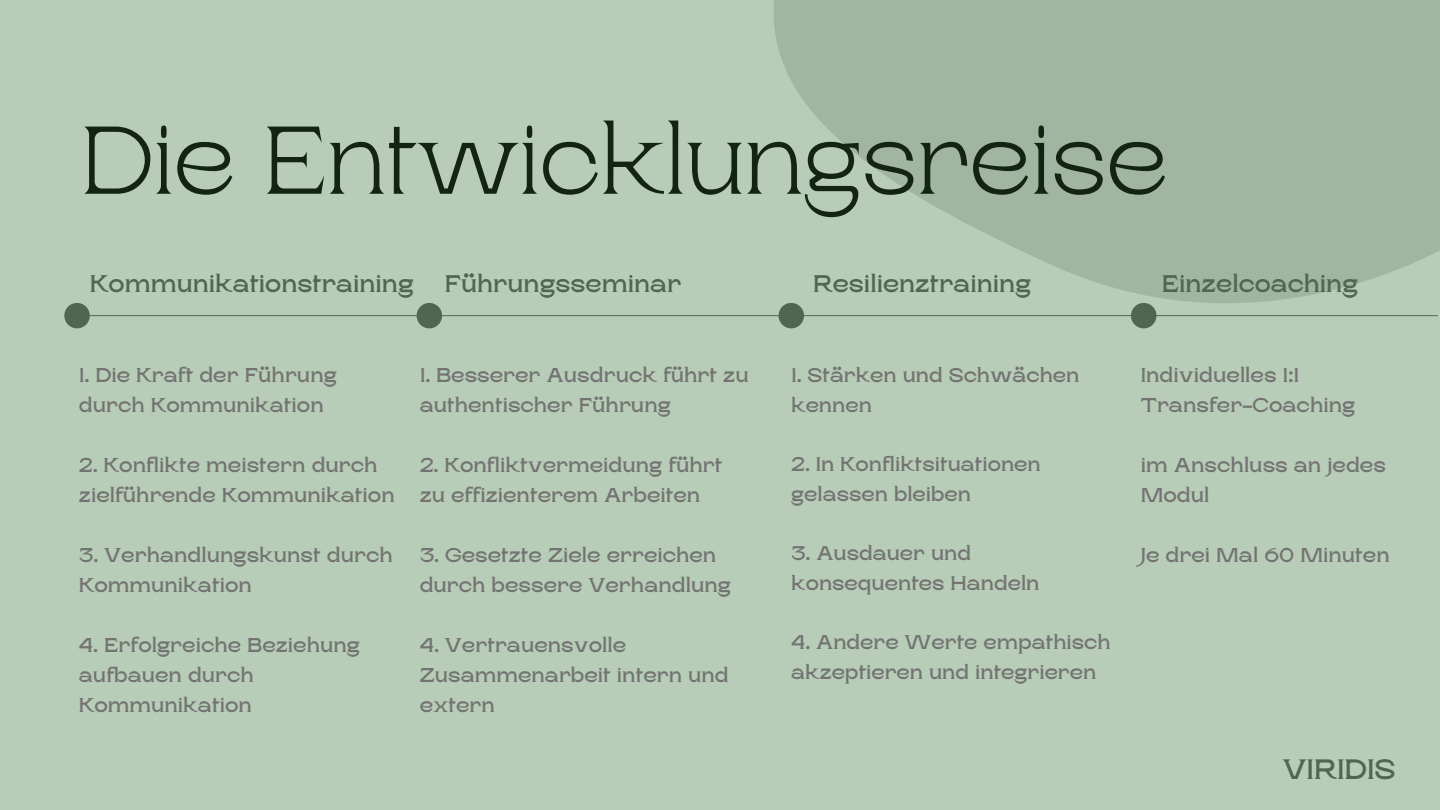
<style>
.page{position:relative;width:1440px;height:810px;background:#b7cdb7}
.page>*{position:absolute;margin:0;border:0;box-sizing:border-box;transform-origin:0 0}
.t1{font:300 96px "Rasputin";color:#142414}
.t2{font:700 28px "Rasputin";color:#4f674f}
.t3{font:700 24px "Rasputin";color:#4f674f}
.t4{font:700 20px/30px "Rasputin";color:#737373}
.t5{font:700 19.8px/29.7px "Rasputin";color:#737373}
</style>
<div class="page">
<svg style="left:692px;top:0;width:748px;height:329px;fill:#a0b6a0"></svg>
<hr style="left:79px;top:315px;width:1358px;height:1px;background:#4f674f">
<div style="left:64px;top:303px;width:26px;height:25px;background:#4f674f;border-radius:50%"></div>
<div style="left:417px;top:303px;width:25px;height:25px;background:#4f674f;border-radius:50%"></div>
<div style="left:778px;top:303px;width:26px;height:25px;background:#4f674f;border-radius:50%"></div>
<div style="left:1131px;top:303px;width:25px;height:25px;background:#4f674f;border-radius:50%"></div>
<p class="t1" style="left:82px;top:108px;width:1088px">Die Entwicklungsreise</p>
<h3 class="t3" style="left:90px;top:270px;width:326px">Kommunikationstraining</h3>
<p class="t3" style="left:445px;top:270px;width:238px">Führungsseminar</p>
<p class="t4" style="left:79px;top:361px;width:260px">1. Die Kraft der Führung durch Kommunikation</p>
<h3 class="t4" style="left:79px;top:451px;width:317px">2. Konflikte meistern durch zielführende Kommunikation</h3>
<h3 class="t4" style="left:79px;top:541px;width:315px">3. Verhandlungskunst durch<br>Kommunikation</h3>
<h1 class="t4" style="left:79px;top:631px;width:283px">4. Erfolgreiche Beziehung aufbauen durch<br>Kommunikation</h1>
<p class="t4" style="left:420px;top:361px;width:331px">1. Besserer Ausdruck führt zu authentischer Führung</p>
<p class="t4" style="left:420px;top:451px;width:304px">2. Konfliktvermeidung führt zu effizienterem Arbeiten</p>
<p class="t4" style="left:420px;top:541px;width:313px">3. Gesetzte Ziele erreichen durch bessere Verhandlung</p>
<p class="t4" style="left:420px;top:631px;width:311px">4. Vertrauensvolle<br>Zusammenarbeit intern und extern</p>
<p class="t3" style="left:813px;top:270px;width:220px">Resilienztraining</p>
<p class="t3" style="left:1162px;top:270px;width:198px">Einzelcoaching</p>
<h3 class="t5" style="left:791px;top:361px;width:290px">1. Stärken und Schwächen</h3>
<p class="t5" style="left:791px;top:390px;width:82px">kennen</p>
<p class="t5" style="left:791px;top:450px;width:251px">2. In Konfliktsituationen</p>
<p class="t5" style="left:791px;top:479px;width:181px">gelassen bleiben</p>
<p class="t5" style="left:791px;top:539px;width:181px">3. Ausdauer und</p>
<p class="t5" style="left:791px;top:568px;width:250px">konsequentes Handeln</p>
<p class="t5" style="left:791px;top:628px;width:321px">4. Andere Werte empathisch akzeptieren und integrieren</p>
<p class="t4" style="left:1141px;top:361px;width:160px">Individuelles 1:1</p>
<p class="t4" style="left:1141px;top:391px;width:216px">Transfer-Coaching</p>
<p class="t4" style="left:1141px;top:451px;width:247px">im Anschluss an jedes<br>Modul</p>
<p class="t4" style="left:1141px;top:541px;width:251px">Je drei Mal 60 Minuten</p>
<p class="t2" style="left:1283px;top:754px;width:114px">VIRIDIS</p>
</div>
